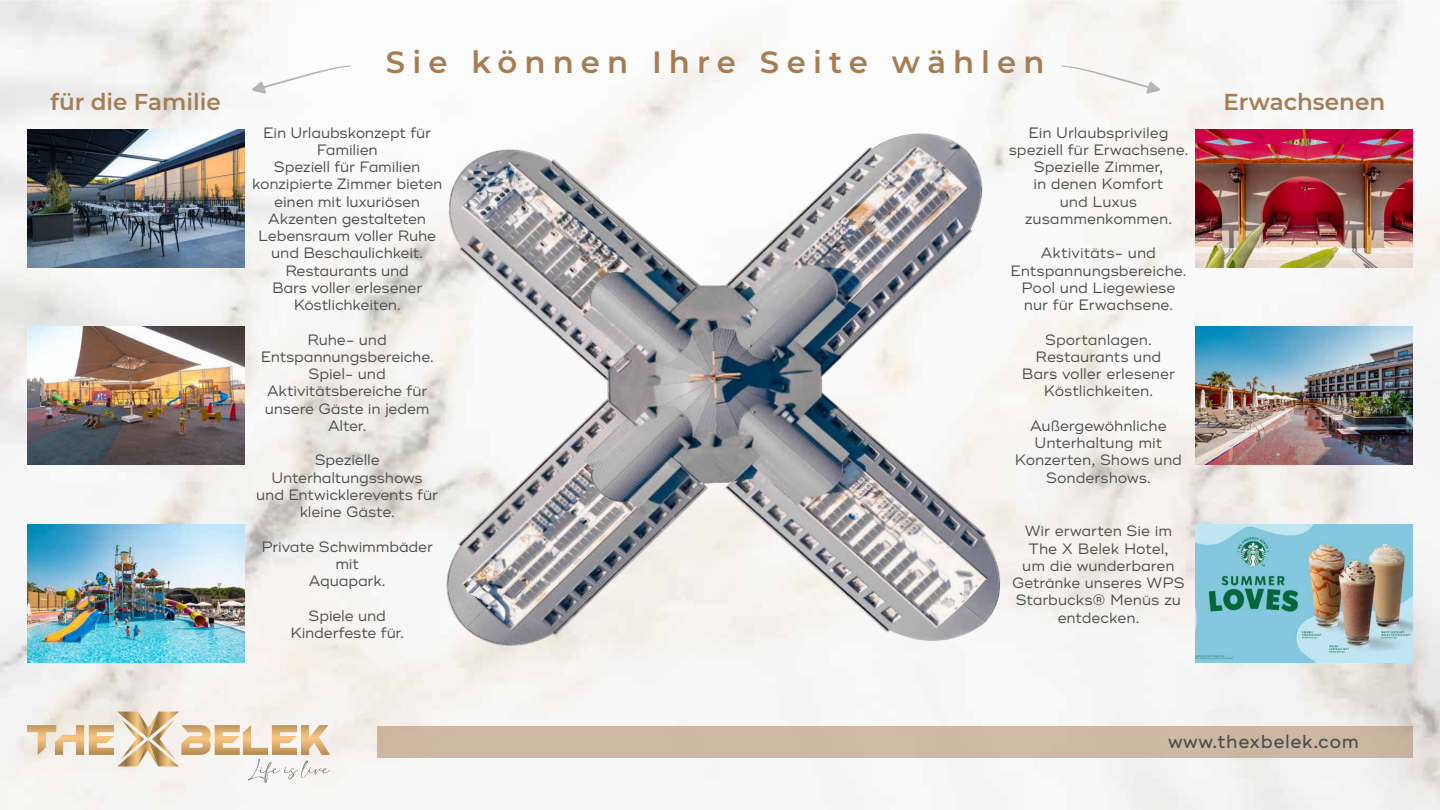
<style>
.page{position:relative;width:1440px;height:810px;background:#fff}
.page>*{position:absolute;margin:0;border:0;box-sizing:border-box;transform-origin:0 0}
.t1{font:600 30.75px "Montserrat";letter-spacing:.235em;color:#a67c53}
.t2{font:600 23.02px "Montserrat";color:#a57d53}
.t3{font:500 18.75px "Ridley Grotesk";letter-spacing:.03em;color:#4d4d4e}
.t4{font:15px/17.2px "Ridley Grotesk";letter-spacing:-.01em;color:#4d4c4c;text-align:center}
</style>
<div class="page">
<img style="left:0;top:0;width:1440px;height:810px">
<div style="left:377px;top:726px;width:1036px;height:32px;background:#ceb9a5"></div>
<svg style="left:27px;top:712px;width:303px;height:71px"></svg>
<svg style="left:1061px;top:65px;width:99px;height:29px"></svg>
<svg style="left:252px;top:65px;width:99px;height:29px"></svg>
<img style="left:435px;top:114px;width:570px;height:535px">
<img style="left:27px;top:327px;width:217px;height:138px">
<img style="left:27px;top:129px;width:217px;height:138px">
<img style="left:1196px;top:524px;width:217px;height:138px">
<img style="left:1196px;top:129px;width:217px;height:138px">
<img style="left:1196px;top:327px;width:217px;height:138px">
<img style="left:27px;top:524px;width:217px;height:138px">
<h1 class="t1" style="left:386px;top:41px;width:660px">Sie können Ihre Seite wählen</h1>
<h2 class="t2" style="left:51px;top:86px;width:172px">für die Familie</h2>
<h2 class="t2" style="left:1223px;top:86px;width:163px">Erwachsenen</h2>
<p class="t4" style="left:252px;top:124px;width:192px">Ein Urlaubskonzept für<br>Familien<br>Speziell für Familien konzipierte Zimmer bieten einen mit luxuriösen<br>Akzenten gestalteten<br>Lebensraum voller Ruhe und Beschaulichkeit.<br>Restaurants und<br>Bars voller erlesener<br>Köstlichkeiten.</p>
<p class="t4" style="left:261px;top:331px;width:175px">Ruhe- und<br>Entspannungsbereiche.<br>Spiel- und<br>Aktivitätsbereiche für unsere Gäste in jedem<br>Alter.</p>
<p class="t4" style="left:256px;top:452px;width:183px">Spezielle<br>Unterhaltungsshows und Entwicklerevents für kleine Gäste.</p>
<p class="t4" style="left:261px;top:538px;width:173px">Private Schwimmbäder mit<br>Aquapark.</p>
<p class="t4" style="left:290px;top:607px;width:115px">Spiele und<br>Kinderfeste für.</p>
<p class="t4" style="left:1009px;top:124px;width:181px">Ein Urlaubsprivileg speziell für Erwachsene.<br>Spezielle Zimmer,<br>in denen Komfort<br>und Luxus zusammenkommen.</p>
<p class="t4" style="left:1010px;top:245px;width:178px">Aktivitäts- und<br>Entspannungsbereiche.<br>Pool und Liegewiese nur für Erwachsene.</p>
<p class="t4" style="left:1022px;top:331px;width:155px">Sportanlagen.<br>Restaurants und<br>Bars voller erlesener<br>Köstlichkeiten.</p>
<p class="t4" style="left:1015px;top:417px;width:169px">Außergewöhnliche<br>Unterhaltung mit<br>Konzerten, Shows und<br>Sondershows.</p>
<p class="t4" style="left:1012px;top:523px;width:174px">Wir erwarten Sie im<br>The X Belek Hotel,<br>um die wunderbaren<br>Getränke unseres WPS<br>Starbucks® Menüs zu entdecken.</p>
<p class="t3" style="left:1168px;top:731px;width:192px">www.thexbelek.com</p>
</div>
